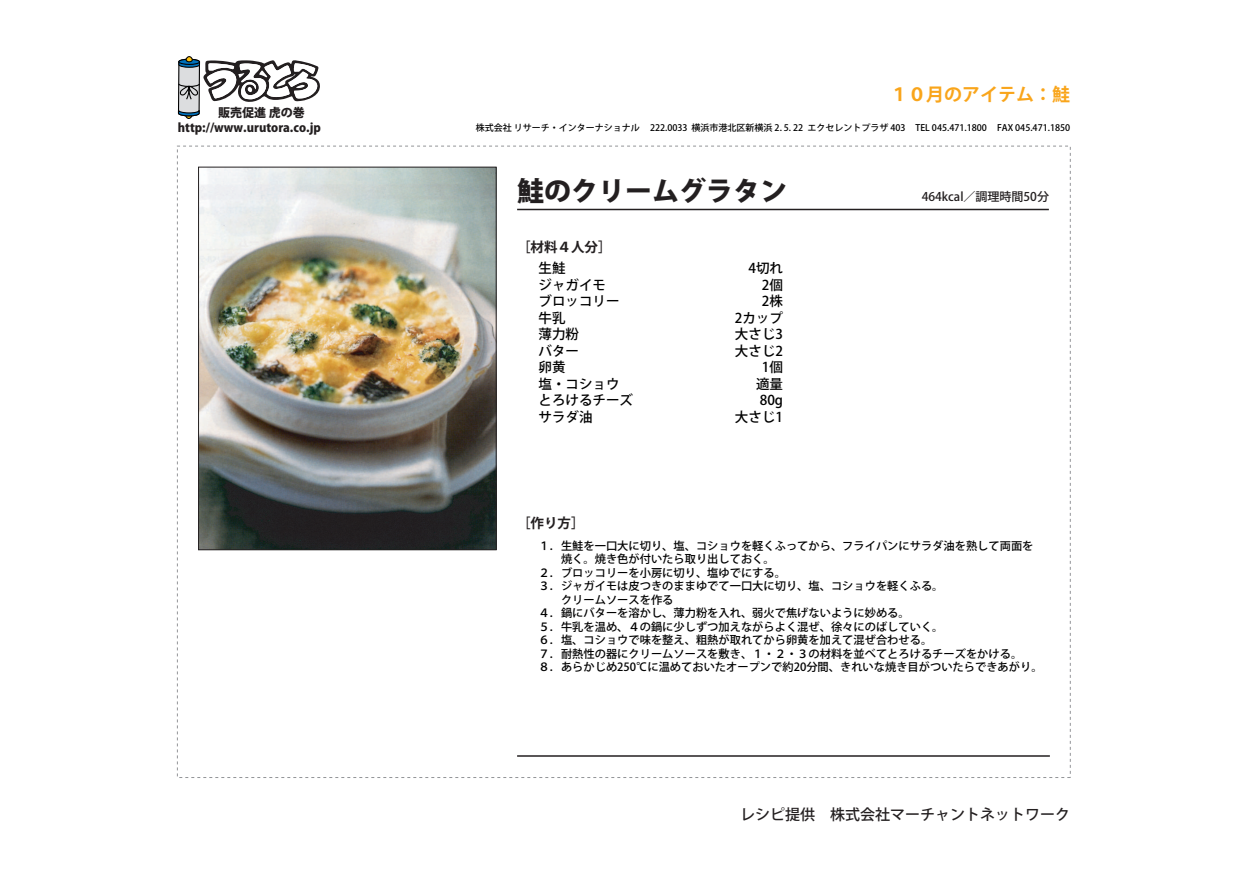
<style>
.page{position:relative;width:1260px;height:891px;background:#fff}
.page>*{position:absolute;margin:0;border:0;box-sizing:border-box;transform-origin:0 0}
.t1{font:800 27px "Koz Go Std";color:#231f20}
.t2{font:700 18px "Koz Go Std";color:#f9a51b}
.t3{font:500 15px "Koz Go Std";color:#231f20}
.t4{font:500 13.5px/16.5px "Koz Go Std";color:#000}
.t5{font:700 13.5px "Koz Go Std";color:#231f20}
.t6{font:800 12px/15.1px "Koz Go Std";color:#231f20}
.t7{font:500 12px "Koz Go Std";color:#231f20}
.t8{font:500 11.25px "Koz Go Std";color:#000}
.t9{font:500 9px "Koz Go Std";color:#000}
</style>
<div class="page">
<img style="left:200px;top:169px;width:294px;height:379px">
<svg style="left:178px;top:56px;width:142px;height:63px"></svg>
<hr style="left:517px;top:209px;width:532px;height:1px;background:#231f20">
<hr style="left:517px;top:755px;width:533px;height:2px;background:#231f20">
<div style="left:198px;top:167px;width:298px;height:383px;border:1px solid #231f20"></div>
<p class="t6" style="left:178px;top:106px;width:144px;text-indent:40px">販売促進虎の巻http://www.urutora.co.jp</p>
<h2 class="t2" style="left:890px;top:82px;width:181px">１０月のアイテム：鮭</h2>
<p class="t9" style="left:476px;top:123px;width:596px">株式会社リサーチ・インターナショナル 222.0033 横浜市港北区新横浜 2. 5. 22 エクセレントプラザ 403 TEL 045.471.1800 FAX 045.471.1850</p>
<h1 class="t1" style="left:517px;top:174px;width:271px">鮭のクリームグラタン</h1>
<p class="t5" style="left:517px;top:238px;width:96px">［材料４人分］</p>
<p class="t4" style="left:539px;top:261px;width:96px">生鮭<br>ジャガイモ<br>ブロッコリー牛乳<br>薄力粉<br>バター<br>卵黄<br>塩・コショウとろけるチーズサラダ油</p>
<p class="t4" style="left:735px;top:261px;width:50px;text-align:right">4切れ<br>2個<br>2株<br>2カップ大さじ3大さじ2<br>1個<br>適量<br>80g<br>大さじ1</p>
<p class="t5" style="left:517px;top:515px;width:69px">［作り方］</p>
<p class="t7" style="left:922px;top:189px;width:129px">464kcal／調理時間50分</p>
<p class="t8" style="left:539px;top:539px;width:496px">１．生鮭を一口大に切り、塩、コショウを軽くふってから、フライパンにサラダ油を熟して両面を</p>
<p class="t8" style="left:561px;top:552px;width:215px">焼く。焼き色が付いたら取り出しておく。</p>
<p class="t8" style="left:539px;top:566px;width:249px">２．ブロッコリーを小房に切り、塩ゆでにする。</p>
<p class="t8" style="left:539px;top:579px;width:406px">３．ジャガイモは皮つきのままゆでて一口大に切り、塩、コショウを軽くふる。</p>
<p class="t8" style="left:561px;top:593px;width:114px">クリームソースを作る</p>
<p class="t8" style="left:539px;top:606px;width:373px">４．鍋にバターを溶かし、薄力粉を入れ、弱火で焦げないように妙める。</p>
<p class="t8" style="left:539px;top:620px;width:406px">５．牛乳を温め、４の鍋に少しずつ加えながらよく混ぜ、徐々にのばしていく。</p>
<p class="t8" style="left:539px;top:633px;width:395px">６．塩、コショウで味を整え、粗熱が取れてから卵黄を加えて混ぜ合わせる。</p>
<p class="t8" style="left:539px;top:647px;width:485px">７．耐熱性の器にクリームソースを敷き、１・２・３の材料を並べてとろけるチーズをかける。</p>
<p class="t8" style="left:539px;top:660px;width:506px">８．あらかじめ250℃に温めておいたオープンで約20分間、きれいな焼き目がついたらできあがり。</p>
<h3 class="t3" style="left:740px;top:805px;width:332px">レシピ提供 株式会社マーチャントネットワーク</h3>
</div>
